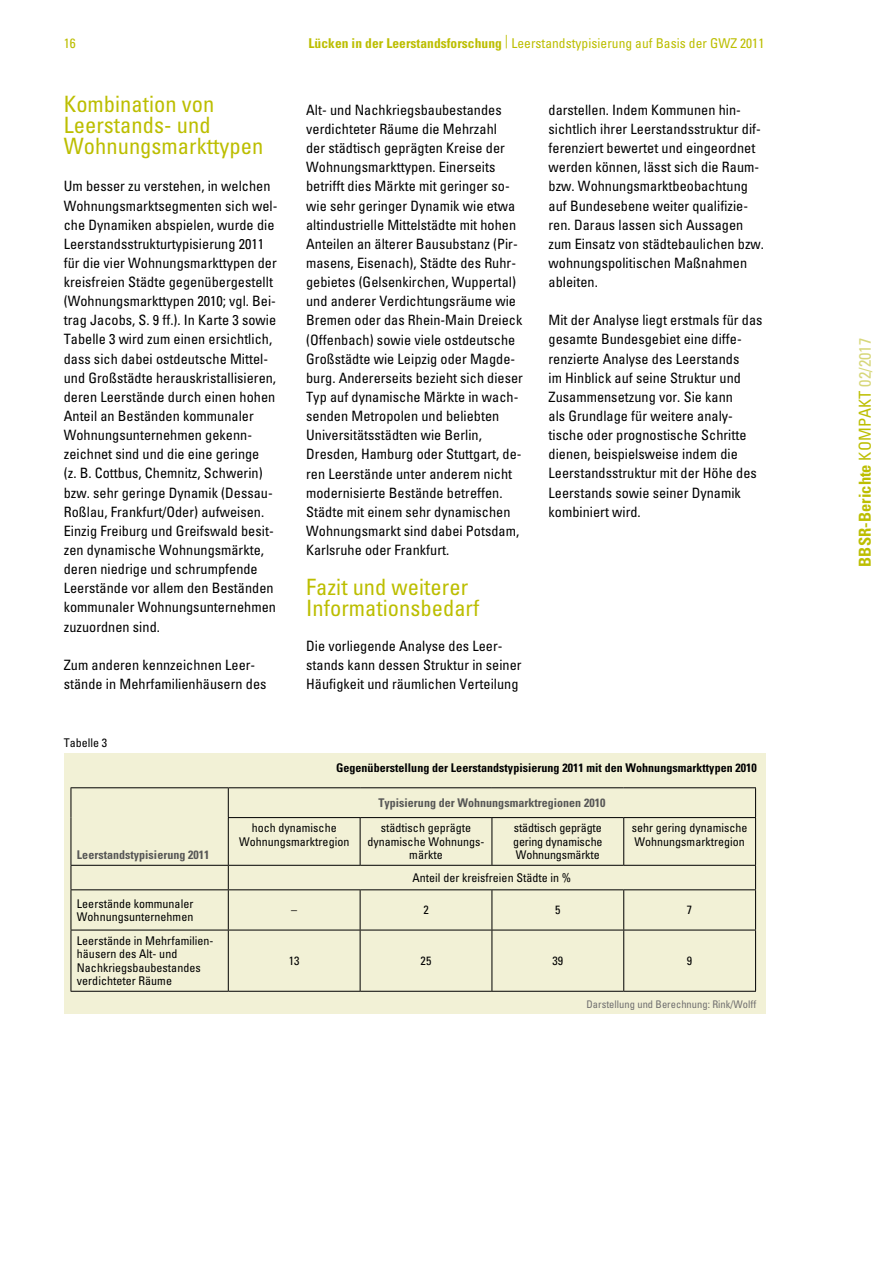
<style>
.page{position:relative;width:893px;height:1263px;background:#fff}
.page>*{position:absolute;margin:0;border:0;box-sizing:border-box;transform-origin:0 0}
.bbsr_kompakt_head2{font:condensed 22.5px/21px "Univers LT Std";color:#bcbe00}
.t1{font:700 condensed 16.5px "Univers LT Std";letter-spacing:.005em;color:#bcbe00}
.bbsr_kompakt_flies{font:condensed 14.25px/19.2px "Univers LT Std";color:#000}
.t2{font:condensed 13.5px "Univers LT Std";letter-spacing:.005em;color:#bcbe00}
.Tabellentext{font:condensed 12px/13.5px "Univers LT Std";color:#000}
.grafik_Kopf{font:700 condensed 12px "Univers LT Std";letter-spacing:.005em;color:#000}
.Tabellentext-2{font:700 condensed 12px "Univers LT Std";color:#575756}
.bbsr_kompakt_quelle{font:condensed 10.5px "Univers LT Std";color:#706f6f}
.s1{font-weight:700}
.s2{font-weight:400}
.s3{font-weight:400;color:#d7d77a}
</style>
<div class="page">
<div style="left:64px;top:754px;width:701px;height:260px;background:#f2f1d6"></div>
<hr style="left:71px;top:787px;width:157px;height:1px;background:#000">
<svg style="left:71px;top:788px;width:1px;height:29px"></svg>
<hr style="left:71px;top:817px;width:1px;height:48px;background:#000">
<hr style="left:228px;top:787px;width:132px;height:1px;background:#000">
<svg style="left:228px;top:788px;width:1px;height:29px"></svg>
<hr style="left:360px;top:787px;width:132px;height:1px;background:#000">
<hr style="left:492px;top:787px;width:132px;height:1px;background:#000">
<hr style="left:624px;top:787px;width:132px;height:1px;background:#000">
<svg style="left:755px;top:788px;width:1px;height:29px"></svg>
<hr style="left:228px;top:817px;width:132px;height:1px;background:#000">
<hr style="left:228px;top:818px;width:1px;height:47px;background:#000">
<hr style="left:360px;top:817px;width:132px;height:1px;background:#000">
<hr style="left:360px;top:818px;width:1px;height:47px;background:#000">
<hr style="left:492px;top:817px;width:132px;height:1px;background:#000">
<hr style="left:492px;top:818px;width:1px;height:47px;background:#000">
<hr style="left:624px;top:817px;width:132px;height:1px;background:#000">
<hr style="left:623px;top:818px;width:1px;height:47px;background:#000">
<hr style="left:755px;top:818px;width:1px;height:47px;background:#000">
<hr style="left:71px;top:865px;width:157px;height:1px;background:#000">
<svg style="left:71px;top:866px;width:1px;height:23px"></svg>
<hr style="left:228px;top:865px;width:132px;height:1px;background:#000">
<svg style="left:228px;top:866px;width:1px;height:23px"></svg>
<hr style="left:360px;top:865px;width:132px;height:1px;background:#000">
<hr style="left:492px;top:865px;width:132px;height:1px;background:#000">
<hr style="left:624px;top:865px;width:132px;height:1px;background:#000">
<svg style="left:755px;top:866px;width:1px;height:23px"></svg>
<hr style="left:71px;top:889px;width:157px;height:1px;background:#000">
<hr style="left:71px;top:890px;width:1px;height:40px;background:#000">
<hr style="left:228px;top:889px;width:132px;height:1px;background:#000">
<hr style="left:228px;top:890px;width:1px;height:40px;background:#000">
<hr style="left:360px;top:889px;width:132px;height:1px;background:#000">
<hr style="left:360px;top:890px;width:1px;height:40px;background:#000">
<hr style="left:492px;top:889px;width:132px;height:1px;background:#000">
<hr style="left:492px;top:890px;width:1px;height:40px;background:#000">
<hr style="left:624px;top:889px;width:132px;height:1px;background:#000">
<hr style="left:623px;top:890px;width:1px;height:40px;background:#000">
<hr style="left:755px;top:890px;width:1px;height:40px;background:#000">
<hr style="left:71px;top:930px;width:157px;height:1px;background:#000">
<hr style="left:71px;top:930px;width:1px;height:61px;background:#000">
<hr style="left:228px;top:930px;width:132px;height:1px;background:#000">
<hr style="left:228px;top:930px;width:1px;height:61px;background:#000">
<hr style="left:360px;top:930px;width:132px;height:1px;background:#000">
<hr style="left:360px;top:930px;width:1px;height:61px;background:#000">
<hr style="left:492px;top:930px;width:132px;height:1px;background:#000">
<hr style="left:492px;top:930px;width:1px;height:61px;background:#000">
<hr style="left:624px;top:930px;width:132px;height:1px;background:#000">
<hr style="left:623px;top:930px;width:1px;height:61px;background:#000">
<hr style="left:755px;top:930px;width:1px;height:61px;background:#000">
<hr style="left:71px;top:991px;width:157px;height:1px;background:#000">
<hr style="left:228px;top:991px;width:132px;height:1px;background:#000">
<hr style="left:360px;top:991px;width:132px;height:1px;background:#000">
<hr style="left:492px;top:991px;width:132px;height:1px;background:#000">
<hr style="left:624px;top:991px;width:132px;height:1px;background:#000">
<p class="t2" style="left:64px;top:35px;width:14px">16</p>
<p class="t2" style="left:309px;top:35px;width:457px"><span class="s1">Lücken in der Leerstandsforschung</span> | Leerstandstypisierung auf Basis der GWZ 2011</p>
<p class="bbsr_kompakt_head2" style="left:64px;top:93px;width:201px">Kombination von<br>Leerstands- und<br>Wohnungsmarkttypen</p>
<p class="bbsr_kompakt_flies" style="left:64px;top:176px;width:215px">Um besser zu verstehen, in welchen Wohnungsmarktsegmenten sich wel&shy;che Dynamiken abspielen, wurde die Leerstandsstrukturtypisierung 2011 für die vier Wohnungsmarkttypen der kreisfreien Städte gegenübergestellt (Wohnungsmarkttypen 2010; vgl. Bei&shy;trag Jacobs, S. 9 ff.). In Karte 3 sowie Tabelle 3 wird zum einen ersichtlich, dass sich dabei ostdeutsche Mittel&shy;und Großstädte herauskristallisieren, deren Leerstände durch einen hohen Anteil an Beständen kommunaler Wohnungsunternehmen gekenn&shy;zeichnet sind und die eine geringe<br>(z. B. Cottbus, Chemnitz, Schwerin) bzw. sehr geringe Dynamik (Dessau-Roßlau, Frankfurt/Oder) aufweisen.<br>Einzig Freiburg und Greifswald besit&shy;zen dynamische Wohnungsmärkte, deren niedrige und schrumpfende Leerstände vor allem den Beständen kommunaler Wohnungsunternehmen zuzuordnen sind.</p>
<p class="bbsr_kompakt_flies" style="left:64px;top:655px;width:204px">Zum anderen kennzeichnen Leer&shy;stände in Mehrfamilienhäusern des</p>
<p class="Tabellentext" style="left:64px;top:735px;width:45px">Tabelle 3</p>
<p class="bbsr_kompakt_flies" style="left:306px;top:100px;width:218px">Alt- und Nachkriegsbaubestandes verdichteter Räume die Mehrzahl<br>der städtisch geprägten Kreise der Wohnungsmarkttypen. Einerseits betrifft dies Märkte mit geringer so&shy;wie sehr geringer Dynamik wie etwa altindustrielle Mittelstädte mit hohen Anteilen an älterer Bausubstanz (Pir&shy;masens, Eisenach), Städte des Ruhr&shy;gebietes (Gelsenkirchen, Wuppertal) und anderer Verdichtungsräume wie Bremen oder das Rhein-Main Dreieck (Offenbach) sowie viele ostdeutsche Großstädte wie Leipzig oder Magde&shy;burg. Andererseits bezieht sich dieser Typ auf dynamische Märkte in wach&shy;senden Metropolen und beliebten Universitätsstädten wie Berlin, Dresden, Hamburg oder Stuttgart, de&shy;ren Leerstände unter anderem nicht modernisierte Bestände betreffen.<br>Städte mit einem sehr dynamischen Wohnungsmarkt sind dabei Potsdam, Karlsruhe oder Frankfurt.</p>
<p class="bbsr_kompakt_head2" style="left:306px;top:576px;width:175px">Fazit und weiterer<br>Informationsbedarf</p>
<p class="bbsr_kompakt_flies" style="left:306px;top:636px;width:217px">Die vorliegende Analyse des Leer&shy;stands kann dessen Struktur in seiner<br>Häufigkeit und räumlichen Verteilung</p>
<p class="bbsr_kompakt_flies" style="left:549px;top:100px;width:217px">darstellen. Indem Kommunen hin&shy;sichtlich ihrer Leerstandsstruktur dif&shy;ferenziert bewertet und eingeordnet werden können, lässt sich die Raum&shy;bzw. Wohnungsmarktbeobachtung auf Bundesebene weiter qualifizie&shy;ren. Daraus lassen sich Aussagen zum Einsatz von städtebaulichen bzw. wohnungspolitischen Maßnahmen ableiten.</p>
<p class="bbsr_kompakt_flies" style="left:549px;top:310px;width:215px">Mit der Analyse liegt erstmals für das gesamte Bundesgebiet eine diffe&shy;renzierte Analyse des Leerstands<br>im Hinblick auf seine Struktur und<br>Zusammensetzung vor. Sie kann<br>als Grundlage für weitere analy&shy;tische oder prognostische Schritte dienen, beispielsweise indem die<br>Leerstandsstruktur mit der Höhe des<br>Leerstands sowie seiner Dynamik kombiniert wird.</p>
<p class="grafik_Kopf" style="left:336px;top:760px;width:422px">Gegenüberstellung der Leerstandstypisierung 2011 mit den Wohnungsmarkttypen 2010</p>
<p class="Tabellentext-2" style="left:378px;top:795px;width:228px">Typisierung der Wohnungsmarktregionen 2010</p>
<p class="Tabellentext-2" style="left:77px;top:848px;width:134px">Leerstandstypisierung 2011</p>
<p class="Tabellentext" style="left:239px;top:821px;width:112px;text-align:center">hoch dynamische<br>Wohnungsmarktregion</p>
<p class="Tabellentext" style="left:367px;top:821px;width:119px;text-align:center">städtisch geprägte dynamische Wohnungs&shy;märkte</p>
<p class="Tabellentext" style="left:513px;top:821px;width:91px;text-align:justify">städtisch geprägte gering dynamische Wohnungsmärkte</p>
<p class="Tabellentext" style="left:632px;top:821px;width:117px">sehr gering dynamische<br>Wohnungsmarktregion</p>
<p class="Tabellentext" style="left:413px;top:871px;width:160px">Anteil der kreisfreien Städte in %</p>
<p class="Tabellentext" style="left:77px;top:896px;width:118px">Leerstände kommunaler<br>Wohnungsunternehmen</p>
<p class="Tabellentext" style="left:291px;top:903px;width:7px">–</p>
<p class="Tabellentext" style="left:423px;top:903px;width:7px">2</p>
<p class="Tabellentext" style="left:555px;top:903px;width:7px">5</p>
<p class="Tabellentext" style="left:687px;top:903px;width:7px">7</p>
<p class="Tabellentext" style="left:77px;top:933px;width:138px">Leerstände in Mehrfamilien&shy;häusern des Alt- und<br>Nachkriegsbaubestandes verdichteter Räume</p>
<p class="Tabellentext" style="left:289px;top:954px;width:12px">13</p>
<p class="Tabellentext" style="left:421px;top:954px;width:12px">25</p>
<p class="Tabellentext" style="left:552px;top:954px;width:12px">39</p>
<p class="Tabellentext" style="left:687px;top:954px;width:7px">9</p>
<p class="bbsr_kompakt_quelle" style="left:586px;top:997px;width:171px">Darstellung und Berechnung: Rink/Wolff</p>
<p class="t1" style="left:855px;top:567px;width:230px;rotate:-90deg">BBSR-Berichte <span class="s2">KOMPAKT</span> <span class="s3">02/2017</span></p>
</div>
